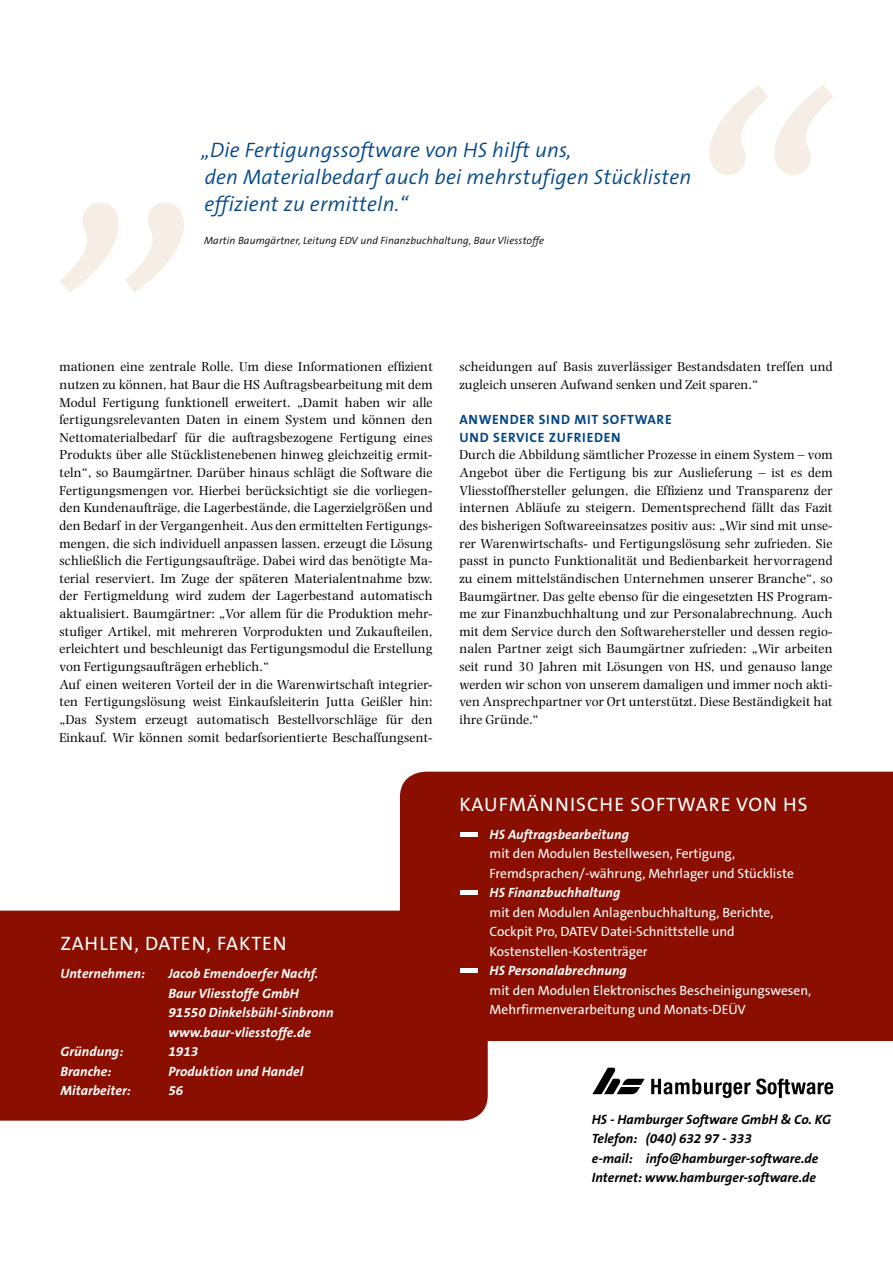
<style>
.page{position:relative;width:893px;height:1263px;background:#fff}
.page>*{position:absolute;margin:0;border:0;box-sizing:border-box;transform-origin:0 0}
.t1{font:italic 300 367.5px "The Sans B4";color:#f6eee4}
.t2{font:italic 300 21px/27px "The Sans B4";letter-spacing:.01em;color:#004587}
.t3{font:19.5px "The Sans B5 Plain";letter-spacing:.05em;color:#fff}
.t4{font:13.5px/17.7px "Photina MT Std";letter-spacing:.01em;color:#000}
.t5{font:13.5px/19.5px "The Sans B5 Plain";letter-spacing:-.005em;color:#fff}
.t6{font:italic 700 13.5px/19.5px "The Sans B7";letter-spacing:.005em;color:#fff}
.t7{font:italic 700 13.5px/19.5px "The Sans B7";color:#000}
.t8{font:700 13.5px/17.7px "The Sans B7";letter-spacing:.05em;color:#004587}
.t9{font:italic 300 10.5px "The Sans B4";letter-spacing:.01em;color:#000}
</style>
<div class="page">
<div style="left:0;top:911px;width:488px;height:210px;background:#8a0f01"></div>
<div style="left:400px;top:772px;width:493px;height:269px;background:#8a0f01"></div>
<hr style="left:461px;top:832px;width:17px;height:4px;background:#fff">
<div style="left:461px;top:890px;width:17px;height:5px;background:#fff"></div>
<hr style="left:461px;top:969px;width:17px;height:4px;background:#fff">
<svg style="left:651px;top:1079px;width:99px;height:19px"></svg>
<svg style="left:756px;top:1078px;width:77px;height:20px"></svg>
<svg style="left:592px;top:1068px;width:53px;height:26px"></svg>
<h1 class="t1" style="left:72px;top:-15px;width:744px">„ “</h1>
<h2 class="t2" style="left:201px;top:138px;width:491px">„Die Fertigungssoftware von HS hilft uns,<br>den Materialbedarf auch bei mehrstufigen Stücklisten effizient zu ermitteln.“</h2>
<p class="t9" style="left:204px;top:235px;width:342px">Martin Baumgärtner, Leitung EDV und Finanzbuchhaltung, Baur Vliesstoffe</p>
<p class="t4" style="left:60px;top:358px;width:375px">mationen eine zentrale Rolle. Um diese Informationen effizient nutzen zu können, hat Baur die HS Auftragsbearbeitung mit dem Modul Fertigung funktionell erweitert. „Damit haben wir alle fertigungsrelevanten Daten in einem System und können den Nettomaterialbedarf für die auftragsbezogene Fertigung eines Produkts über alle Stücklistenebenen hinweg gleichzeitig ermit&shy;teln“, so Baumgärtner. Darüber hinaus schlägt die Software die Fertigungsmengen vor. Hierbei berücksichtigt sie die vorliegen&shy;den Kundenaufträge, die Lagerbestände, die Lagerzielgrößen und den Bedarf in der Vergangenheit. Aus den ermittelten Fertigungs&shy;mengen, die sich individuell anpassen lassen, erzeugt die Lösung schließlich die Fertigungsaufträge. Dabei wird das benötigte Ma&shy;terial reserviert. Im Zuge der späteren Materialentnahme bzw. der Fertigmeldung wird zudem der Lagerbestand automatisch aktualisiert. Baumgärtner: „Vor allem für die Produktion mehr&shy;stufiger Artikel, mit mehreren Vorprodukten und Zukaufteilen, erleichtert und beschleunigt das Fertigungsmodul die Erstellung von Fertigungsaufträgen erheblich.“<br>Auf einen weiteren Vorteil der in die Warenwirtschaft integrier&shy;ten Fertigungslösung weist Einkaufsleiterin Jutta Geißler hin: „Das System erzeugt automatisch Bestellvorschläge für den Einkauf. Wir können somit bedarfsorientierte Beschaffungsent-</p>
<h3 class="t3" style="left:60px;top:933px;width:25px">Zahl</h3>
<h3 class="t3" style="left:109px;top:933px;width:179px">en, Daten, Fakten</h3>
<p class="t6" style="left:60px;top:964px;width:86px">Unternehmen:</p>
<p class="t6" style="left:168px;top:964px;width:167px">Jacob Emendoerfer Nachf.<br>Baur Vliesstoffe GmbH<br>91550 Dinkelsbühl-Sinbronn www.baur-vliesstoffe.de</p>
<p class="t6" style="left:60px;top:1042px;width:64px">Gründung:</p>
<p class="t6" style="left:168px;top:1042px;width:31px">1913</p>
<p class="t6" style="left:60px;top:1062px;width:53px">Branche:</p>
<p class="t6" style="left:168px;top:1062px;width:136px">Produktion und Handel</p>
<p class="t6" style="left:60px;top:1081px;width:72px">Mitarbeiter:</p>
<p class="t6" style="left:168px;top:1081px;width:16px">56</p>
<p class="t4" style="left:459px;top:358px;width:375px">scheidungen auf Basis zuverlässiger Bestandsdaten treffen und zugleich unseren Aufwand senken und Zeit sparen.“</p>
<p class="t8" style="left:459px;top:411px;width:214px">ANWENDER SIND MIT SOFTWARE<br>UND SERVICE ZUFRIEDEN</p>
<p class="t4" style="left:459px;top:446px;width:375px;text-align:justify">Durch die Abbildung sämtlicher Prozesse in einem System – vom Angebot über die Fertigung bis zur Auslieferung – ist es dem Vliesstoffhersteller gelungen, die Effizienz und Transparenz der internen Abläufe zu steigern. Dementsprechend fällt das Fazit des bisherigen Softwareeinsatzes positiv aus: „Wir sind mit unse&shy;rer Warenwirtschafts- und Fertigungslösung sehr zufrieden. Sie passt in puncto Funktionalität und Bedienbarkeit hervorragend zu einem mittelständischen Unternehmen unserer Branche“, so Baumgärtner. Das gelte ebenso für die eingesetzten HS Program&shy;me zur Finanzbuchhaltung und zur Personalabrechnung. Auch mit dem Service durch den Softwarehersteller und dessen regio&shy;nalen Partner zeigt sich Baumgärtner zufrieden: „Wir arbeiten seit rund 30 Jahren mit Lösungen von HS, und genauso lange werden wir schon von unserem damaligen und immer noch akti&shy;ven Ansprechpartner vor Ort unterstützt. Diese Beständigkeit hat ihre Gründe.“</p>
<h3 class="t3" style="left:459px;top:794px;width:13px">Kauf</h3>
<h3 class="t3" style="left:509px;top:794px;width:298px">männisch e Software von HS</h3>
<p class="t6" style="left:490px;top:825px;width:141px">HS Auftragsbearbeitung</p>
<p class="t5" style="left:490px;top:844px;width:306px">mit den Modulen Bestellwesen, Fertigung,<br>Fremdsprachen/-währung, Mehrlager und Stückliste</p>
<p class="t6" style="left:490px;top:883px;width:132px">HS Finanzbuchhaltung</p>
<p class="t5" style="left:490px;top:903px;width:285px">mit den Modulen Anlagenbuchhaltung, Berichte,<br>Cockpit Pro, DATEV Datei-Schnittstelle und<br>Kostenstellen-Kostenträger</p>
<p class="t6" style="left:490px;top:961px;width:139px">HS Personalabrechnung</p>
<p class="t5" style="left:490px;top:981px;width:323px">mit den Modulen Elektronisches Bescheinigungswesen,<br>Mehrfirmenverarbeitung und Monats-DEÜV</p>
<p class="t7" style="left:592px;top:1110px;width:241px">HS - Hamburger Software GmbH &amp; Co. KG Telefon: (040) 632 97 - 333<br>e-mail: info@hamburger-software.de Internet: www.hamburger-software.de</p>
</div>
